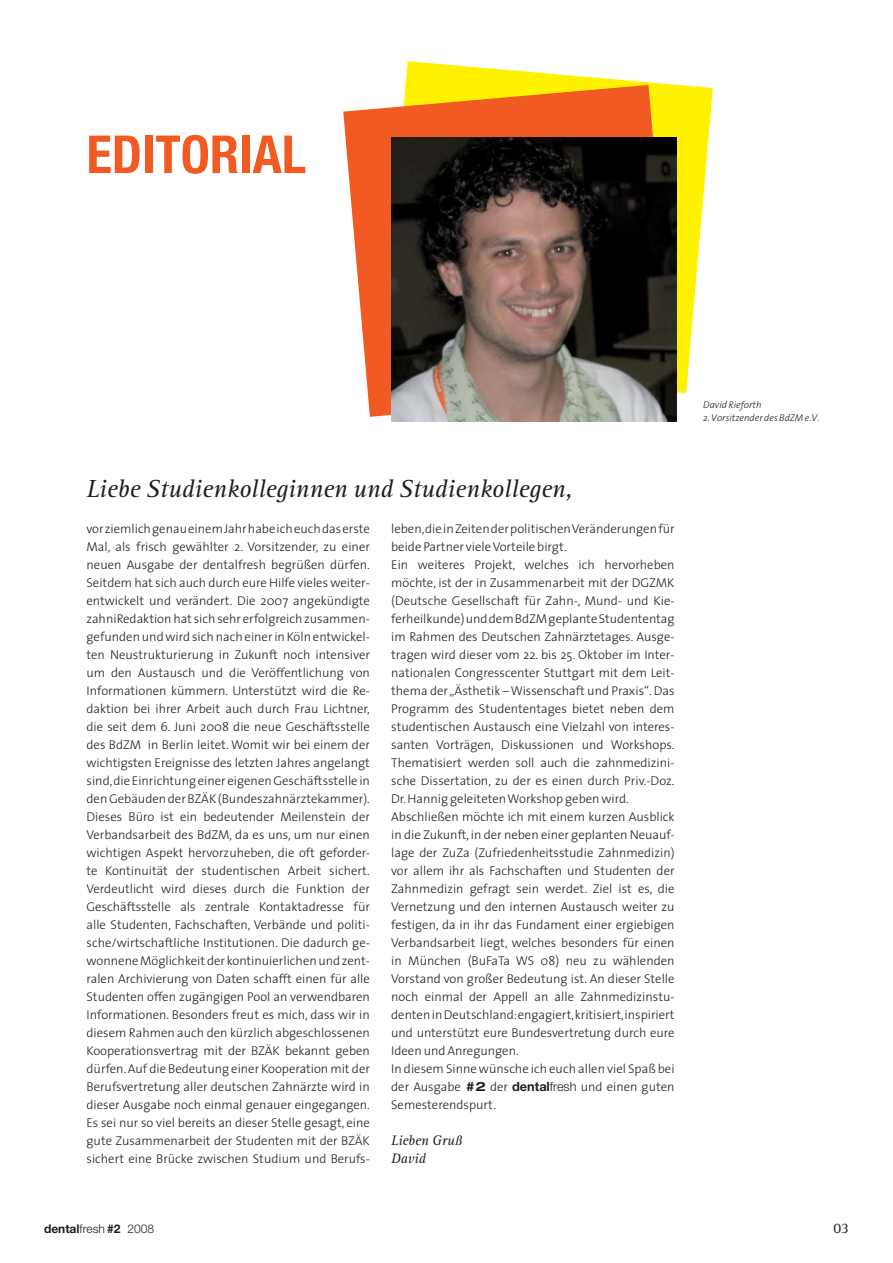
<style>
.page{position:relative;width:893px;height:1263px;background:#fff}
.page>*{position:absolute;margin:0;border:0;box-sizing:border-box;transform-origin:0 0}
.t1{font:700 condensed 52.5px "Helvetica Neue";color:#f15a22}
.t2{font:italic 25.5px "Rotis Serif";color:#231f20}
.t3{font:15px "Rotis Serif";color:#231f20}
.t4{font:italic 14.25px/18px "Rotis Serif";color:#231f20}
.t5{font:300 12.75px/18px "The Sans";color:#231f20;text-align:justify}
.t6{font:300 12px "Helvetica Neue";color:#231f20}
.t7{font:italic 300 9.75px "The Sans";color:#231f20}
.s1{font-family:"Helvetica Neue";font-weight:700;font-stretch:expanded}
.s2{font-family:"Helvetica Neue";font-weight:700}
.s3{font-family:"Helvetica Neue"}
.s4{font-weight:700}
</style>
<div class="page">
<svg style="left:405px;top:61px;width:308px;height:332px;fill:#fff200"></svg>
<svg style="left:343px;top:85px;width:332px;height:332px;fill:#f15a22"></svg>
<img style="left:391px;top:137px;width:285px;height:285px">
<div style="left:702px;top:389px;width:148px;height:54px;background:#fff"></div>
<h1 class="t1" style="left:87px;top:136px;width:221px">EDITORIAL</h1>
<h2 class="t2" style="left:87px;top:479px;width:488px">Liebe Studienkolleginnen und Studienkollegen,</h2>
<p class="t5" style="left:87px;top:521px;width:285px">vor ziemlich genau einem Jahr habe ich euch das erste Mal, als frisch gewählter 2. Vorsitzender, zu einer neuen Ausgabe der dentalfresh begrüßen dürfen.<br>Seitdem hat sich auch durch eure Hilfe vieles weiter&shy;entwickelt und verändert. Die 2007 angekündigte zahniRedaktion hat sich sehr erfolgreich zusammen&shy;gefunden und wird sich nach einer in Köln entwickel&shy;ten Neustrukturierung in Zukunft noch intensiver um den Austausch und die Veröffentlichung von Informationen kümmern. Unterstützt wird die Re&shy;daktion bei ihrer Arbeit auch durch Frau Lichtner, die seit dem 6. Juni 2008 die neue Geschäftsstelle des BdZM in Berlin leitet. Womit wir bei einem der wichtigsten Ereignisse des letzten Jahres angelangt sind,die Einrichtung einer eigenen Geschäftsstelle in den Gebäuden der BZÄK (Bundeszahnärztekammer).<br>Dieses Büro ist ein bedeutender Meilenstein der Verbandsarbeit des BdZM, da es uns, um nur einen wichtigen Aspekt hervorzuheben, die oft geforder&shy;te Kontinuität der studentischen Arbeit sichert.<br>Verdeutlicht wird dieses durch die Funktion der Geschäftsstelle als zentrale Kontaktadresse für alle Studenten, Fachschaften, Verbände und politi&shy;sche/wirtschaftliche Institutionen. Die dadurch ge&shy;wonnene Möglichkeit der kontinuierlichen und zent&shy;ralen Archivierung von Daten schafft einen für alle Studenten offen zugängigen Pool an verwendbaren Informationen. Besonders freut es mich, dass wir in diesem Rahmen auch den kürzlich abgeschlossenen Kooperationsvertrag mit der BZÄK bekannt geben dürfen. Auf die Bedeutung einer Kooperation mit der Berufsvertretung aller deutschen Zahnärzte wird in dieser Ausgabe noch einmal genauer eingegangen.<br>Es sei nur so viel bereits an dieser Stelle gesagt, eine gute Zusammenarbeit der Studenten mit der BZÄK sichert eine Brücke zwischen Studium und Berufs-</p>
<p class="t5" style="left:391px;top:521px;width:285px;text-align:left">leben,die in Zeiten der politischen Veränderungen für beide Partner viele Vorteile birgt.<br>Ein weiteres Projekt, welches ich hervorheben möchte, ist der in Zusammenarbeit mit der DGZMK (Deutsche Gesellschaft für Zahn-, Mund- und Kie&shy;ferheilkunde) und dem BdZM geplante Studententag im Rahmen des Deutschen Zahnärztetages. Ausge&shy;tragen wird dieser vom 22. bis 25. Oktober im Inter&shy;nationalen Congresscenter Stuttgart mit dem Leit&shy;thema der „Ästhetik – Wissenschaft und Praxis“. Das Programm des Studententages bietet neben dem studentischen Austausch eine Vielzahl von interes&shy;santen Vorträgen, Diskussionen und Workshops.<br>Thematisiert werden soll auch die zahnmedizini&shy;sche Dissertation, zu der es einen durch Priv.-Doz.<br>Dr. Hannig geleiteten Workshop geben wird.<br>Abschließen möchte ich mit einem kurzen Ausblick in die Zukunft, in der neben einer geplanten Neuauf&shy;lage der ZuZa (Zufriedenheitsstudie Zahnmedizin) vor allem ihr als Fachschaften und Studenten der Zahnmedizin gefragt sein werdet. Ziel ist es, die Vernetzung und den internen Austausch weiter zu festigen, da in ihr das Fundament einer ergiebigen Verbandsarbeit liegt, welches besonders für einen in München (BuFaTa WS 08) neu zu wählenden Vorstand von großer Bedeutung ist. An dieser Stelle noch einmal der Appell an alle Zahnmedizinstu&shy;denten in Deutschland:engagiert,kritisiert,inspiriert und unterstützt eure Bundesvertretung durch eure Ideen und Anregungen.<br>In diesem Sinne wünsche ich euch allen viel Spaß bei der Ausgabe <span class="s1">#2</span> der <span class="s2">dental</span><span class="s3">fresh</span> und einen guten Semesterendspurt.</p>
<p class="t4" style="left:391px;top:1133px;width:73px">Lieben Gruß<br>David</p>
<p class="t7" style="left:703px;top:401px;width:60px">David Rieforth</p>
<p class="t7" style="left:703px;top:414px;width:118px">2. Vorsitzender des BdZM e.V.</p>
<p class="t6" style="left:44px;top:1224px;width:112px"><span class="s4">dental</span>fresh <span class="s4">#2</span> 2008</p>
<p class="t3" style="left:833px;top:1222px;width:17px">03</p>
</div>
